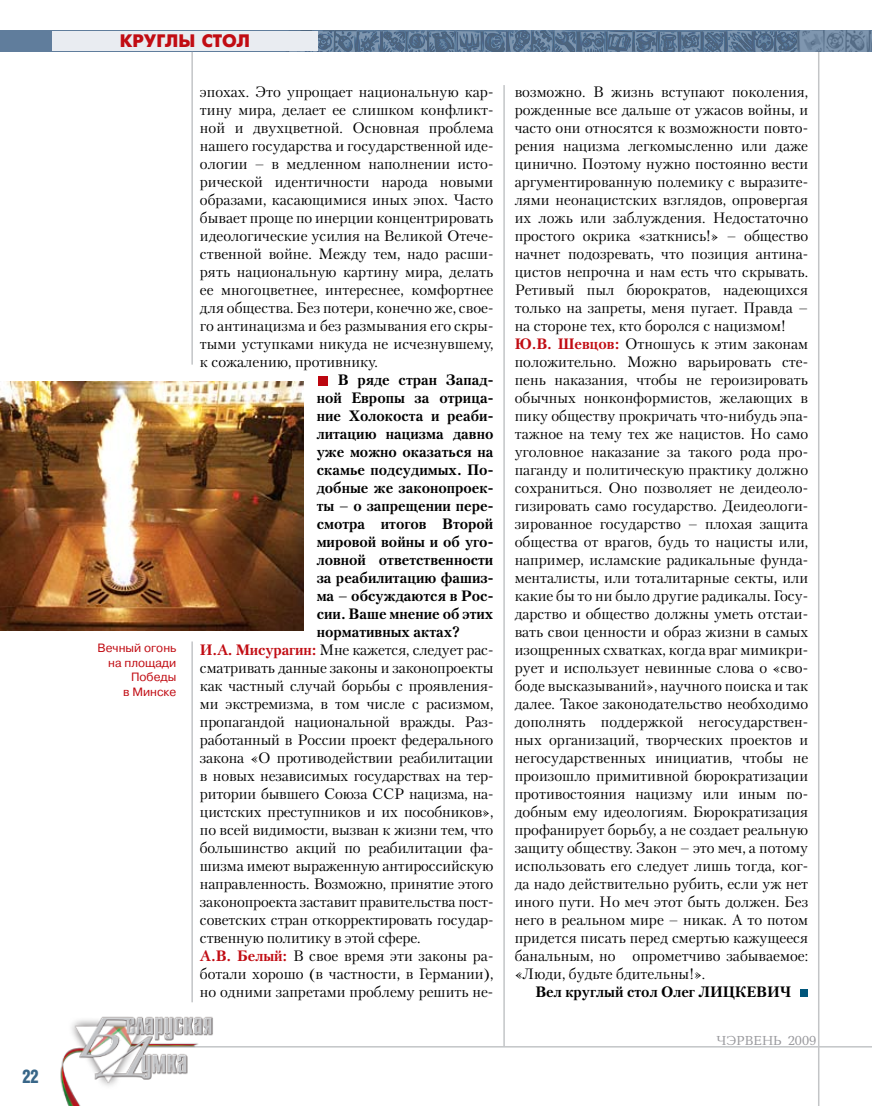
<style>
.page{position:relative;width:872px;height:1106px;background:#fff}
.page>*{position:absolute;margin:0;border:0;box-sizing:border-box;transform-origin:0 0}
.t1{font:18px "Futuris Extra C";color:#c10c13}
.t2{font:700 18px "AG Letterica Cond L";color:#386688;scale:.9 1}
.t3{font:15px/18px "Petersburg C";color:#000;text-align:justify}
.t4{font:700 15px "Petersburg C";color:#000}
.t5{font:13.5px "Baltica C";color:#97979b}
.t6{font:12px/14.4px "Pragmatica C";color:#c10c13;text-align:right}
.s1{font-weight:700;color:#c10c13}
</style>
<div class="page">
<hr style="left:818px;top:52px;width:1px;height:1054px;background:#c3c5c7">
<img style="left:285px;top:30px;width:587px;height:1px">
<hr style="left:503px;top:85px;width:2px;height:961px;background:#c3c5c7">
<svg style="left:0;top:31px;width:871px;height:21px;background:#5f7995"></svg>
<div style="left:52px;top:31px;width:266px;height:20px;background:#e9ecf1"></div>
<hr style="left:146px;top:1046px;width:726px;height:1px;background:#c3c5c7">
<img style="left:60px;top:1002px;width:170px;height:104px">
<svg style="left:871px;top:31px;width:1px;height:21px"></svg>
<hr style="left:191px;top:52px;width:2px;height:312px;background:#c3c5c7">
<img style="left:0;top:381px;width:304px;height:249px">
<hr style="left:191px;top:641px;width:2px;height:361px;background:#c3c5c7">
<div style="left:800px;top:989px;width:8px;height:7px;background:#00567b"></div>
<div style="left:318px;top:375px;width:10px;height:10px;background:#bc060f"></div>
<p class="t2" style="left:23px;top:1065px;width:20px">22</p>
<p class="t1" style="left:120px;top:31px;width:132px">КРУГЛЫ СТОЛ</p>
<p class="t3" style="left:200px;top:82px;width:295px">эпохах. Это упрощает национальную кар&shy;тину мира, делает ее слишком конфликт&shy;ной и двухцветной. Основная проблема нашего государства и государственной иде&shy;ологии – в медленном наполнении исто&shy;рической идентичности народа новыми образами, касающимися иных эпох. Часто бывает проще по инерции концентрировать идеологические усилия на Великой Отече&shy;ственной войне. Между тем, надо расши&shy;рять национальную картину мира, делать ее многоцветнее, интереснее, комфортнее для общества. Без потери, конечно же, свое&shy;го антинацизма и без размывания его скры&shy;тыми уступками никуда не исчезнувшему, к сожалению, противнику.</p>
<p class="t4" style="left:338px;top:370px;width:157px">В ряде стран Запад-</p>
<p class="t4" style="left:317px;top:388px;width:178px">ной Европы за отрица-</p>
<p class="t4" style="left:317px;top:406px;width:178px">ние Холокоста и реаби-</p>
<p class="t4" style="left:317px;top:424px;width:178px">литацию нацизма давно</p>
<p class="t4" style="left:317px;top:442px;width:178px">уже можно оказаться на</p>
<p class="t4" style="left:317px;top:460px;width:178px">скамье подсудимых. По-</p>
<p class="t4" style="left:317px;top:478px;width:178px">добные же законопроек-</p>
<p class="t4" style="left:317px;top:496px;width:178px">ты – о запрещении пере-</p>
<p class="t4" style="left:317px;top:514px;width:178px">смотра итогов Второй</p>
<p class="t4" style="left:317px;top:532px;width:178px">мировой войны и об уго-</p>
<p class="t4" style="left:317px;top:550px;width:178px">ловной ответственности</p>
<p class="t4" style="left:317px;top:568px;width:178px">за реабилитацию фашиз-</p>
<p class="t4" style="left:317px;top:586px;width:178px">ма – обсуждаются в Рос-</p>
<p class="t4" style="left:317px;top:604px;width:178px">сии. Ваше мнение об этих</p>
<p class="t4" style="left:317px;top:622px;width:145px">нормативных актах?</p>
<p class="t3" style="left:200px;top:640px;width:295px"><span class="s1">И.А. Мисурагин:</span> Мне кажется, следует рас-</p>
<p class="t3" style="left:200px;top:658px;width:295px">сматривать данные законы и законопроекты</p>
<p class="t3" style="left:200px;top:676px;width:295px">как частный случай борьбы с проявления-</p>
<p class="t3" style="left:200px;top:694px;width:295px">ми экстремизма, в том числе с расизмом,</p>
<p class="t3" style="left:200px;top:712px;width:295px">пропагандой национальной вражды. Раз-</p>
<p class="t3" style="left:200px;top:730px;width:295px">работанный в России проект федерального</p>
<p class="t3" style="left:200px;top:748px;width:295px">закона «О противодействии реабилитации</p>
<p class="t3" style="left:200px;top:766px;width:295px">в новых независимых государствах на тер-</p>
<p class="t3" style="left:200px;top:784px;width:295px">ритории бывшего Союза ССР нацизма, на-</p>
<p class="t3" style="left:200px;top:802px;width:295px">цистских преступников и их пособников»,</p>
<p class="t3" style="left:200px;top:820px;width:295px">по всей видимости, вызван к жизни тем, что</p>
<p class="t3" style="left:200px;top:838px;width:295px">большинство акций по реабилитации фа-</p>
<p class="t3" style="left:200px;top:856px;width:295px">шизма имеют выраженную антироссийскую</p>
<p class="t3" style="left:200px;top:874px;width:295px">направленность. Возможно, принятие этого</p>
<p class="t3" style="left:200px;top:892px;width:295px">законопроекта заставит правительства пост-</p>
<p class="t3" style="left:200px;top:910px;width:295px">советских стран откорректировать государ-</p>
<p class="t3" style="left:200px;top:928px;width:222px">ственную политику в этой сфере.</p>
<p class="t3" style="left:200px;top:946px;width:295px"><span class="s1">А.В. Белый:</span> В свое время эти законы ра-</p>
<p class="t3" style="left:200px;top:964px;width:295px">ботали хорошо (в частности, в Германии),</p>
<p class="t3" style="left:200px;top:982px;width:295px">но одними запретами проблему решить не-</p>
<p class="t6" style="left:97px;top:641px;width:80px">Вечный огонь на площади<br>Победы<br>в Минске</p>
<p class="t3" style="left:514px;top:82px;width:295px;text-align:left">возможно. В жизнь вступают поколения, рожденные все дальше от ужасов войны, и часто они относятся к возможности повто&shy;рения нацизма легкомысленно или даже цинично. Поэтому нужно постоянно вести аргументированную полемику с выразите&shy;лями неонацистских взглядов, опровергая их ложь или заблуждения. Недостаточно простого окрика «заткнись!» – общество начнет подозревать, что позиция антина&shy;цистов непрочна и нам есть что скрывать.<br>Ретивый пыл бюрократов, надеющихся только на запреты, меня пугает. Правда – на стороне тех, кто боролся с нацизмом!<br><span class="s1">Ю.В. Шевцов:</span> Отношусь к этим законам положительно. Можно варьировать сте&shy;пень наказания, чтобы не героизировать обычных нонконформистов, желающих в пику обществу прокричать что-нибудь эпа&shy;тажное на тему тех же нацистов. Но само уголовное наказание за такого рода про&shy;паганду и политическую практику должно сохраниться. Оно позволяет не деидеоло&shy;гизировать само государство. Деидеологи&shy;зированное государство – плохая защита общества от врагов, будь то нацисты или, например, исламские радикальные фунда&shy;менталисты, или тоталитарные секты, или какие бы то ни было другие радикалы. Госу&shy;дарство и общество должны уметь отстаи&shy;вать свои ценности и образ жизни в самых изощренных схватках, когда враг мимикри&shy;рует и использует невинные слова о «сво&shy;боде высказываний», научного поиска и так далее. Такое законодательство необходимо дополнять поддержкой негосударствен&shy;ных организаций, творческих проектов и негосударственных инициатив, чтобы не произошло примитивной бюрократизации противостояния нацизму или иным по&shy;добным ему идеологиям. Бюрократизация профанирует борьбу, а не создает реальную защиту обществу. Закон – это меч, а потому использовать его следует лишь тогда, ког&shy;да надо действительно рубить, если уж нет иного пути. Но меч этот быть должен. Без него в реальном мире – никак. А то потом придется писать перед смертью кажущееся банальным, но опрометчиво забываемое: «Люди, будьте бдительны!».</p>
<p class="t4" style="left:535px;top:982px;width:176px">Вел круглый стол Олег Лицкеви</p>
<p class="t4" style="left:780px;top:982px;width:13px">ч</p>
<p class="t5" style="left:716px;top:1033px;width:101px">чэрвень 2009</p>
</div>
